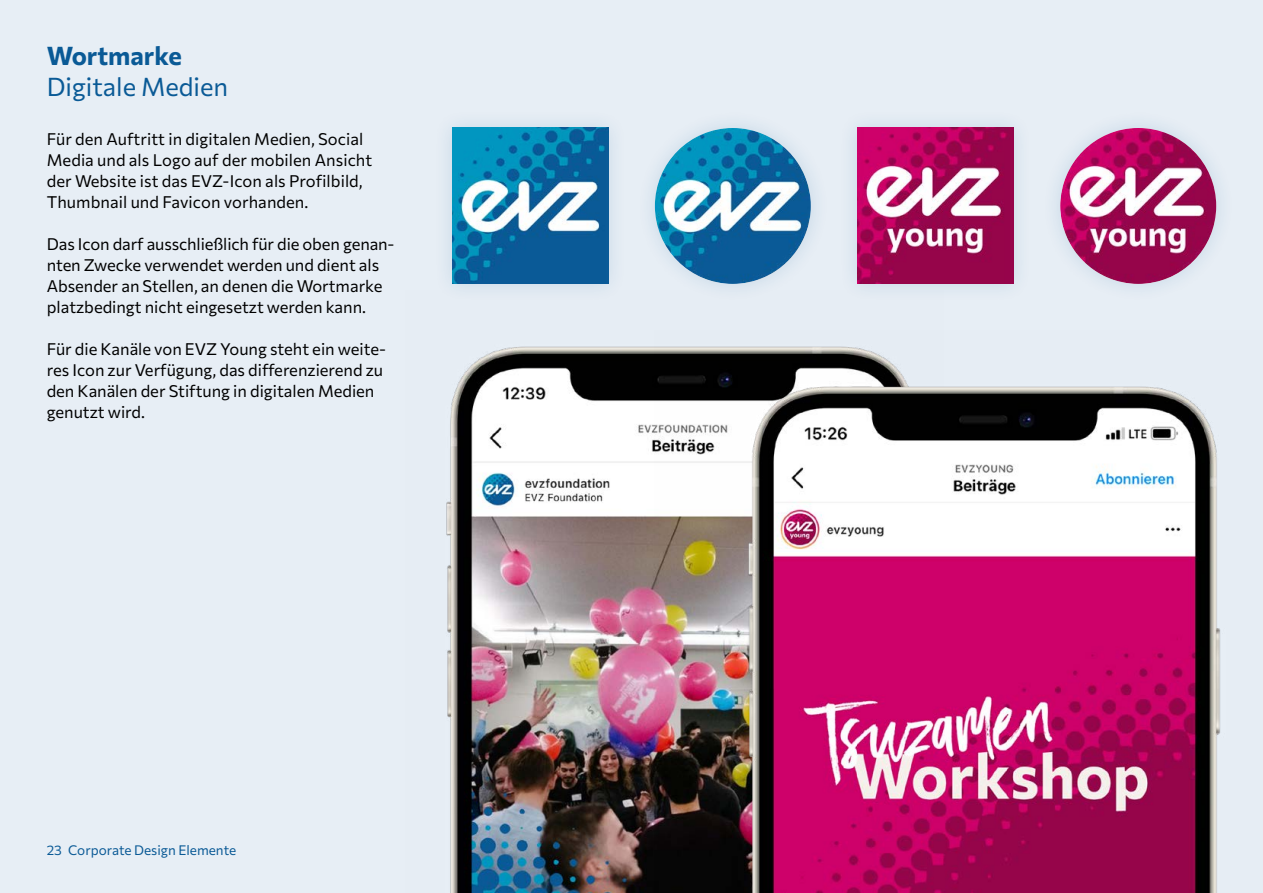
<style>
.page{position:relative;width:1263px;height:893px;background:#e7eef5}
.page>*{position:absolute;margin:0;border:0;box-sizing:border-box;transform-origin:0 0}
.t1{font:25.5px "Commissioner";color:#0a5a96}
.t2{font:700 25.5px "Commissioner";color:#0a5a96}
.t3{font:16.5px/21px "Commissioner";color:#000}
.t4{font:13.5px "Commissioner";color:#0a5a96}
</style>
<div class="page">
<div style="left:433px;top:109px;width:195px;height:195px;background:#e3ebf3"></div>
<img style="left:452px;top:128px;width:156px;height:156px">
<div style="left:838px;top:109px;width:195px;height:195px;background:#e3ebf3"></div>
<img style="left:857px;top:128px;width:156px;height:156px">
<img style="left:655px;top:128px;width:156px;height:156px;border-radius:78px">
<div style="left:1041px;top:109px;width:194px;height:194px;background:#0a5a96;opacity:.15"></div>
<img style="left:1060px;top:128px;width:156px;height:156px;border-radius:78px">
<img style="left:446px;top:346px;width:209px;height:547px">
<img style="left:655px;top:346px;width:566px;height:547px">
<h1 class="t2" style="left:47px;top:36px;width:136px">Wortmarke</h1>
<h1 class="t1" style="left:47px;top:67px;width:183px">Digitale Medien</h1>
<p class="t3" style="left:47px;top:127px;width:327px">Für den Auftritt in digitalen Medien, Social Media und als Logo auf der mobilen Ansicht der Website ist das EVZ-Icon als Profilbild, Thumbnail und Favicon vorhanden.</p>
<p class="t3" style="left:47px;top:232px;width:347px">Das Icon darf ausschließlich für die oben genan&shy;nten Zwecke verwendet werden und dient als Absender an Stellen, an denen die Wortmarke platzbedingt nicht eingesetzt werden kann.</p>
<p class="t3" style="left:47px;top:337px;width:341px">Für die Kanäle von EVZ Young steht ein weite&shy;res Icon zur Verfügung, das differenzierend zu den Kanälen der Stiftung in digitalen Medien genutzt wird.</p>
<p class="t4" style="left:68px;top:839px;width:170px">Corporate Design Elemente</p>
<p class="t4" style="left:47px;top:839px;width:17px">23</p>
</div>
